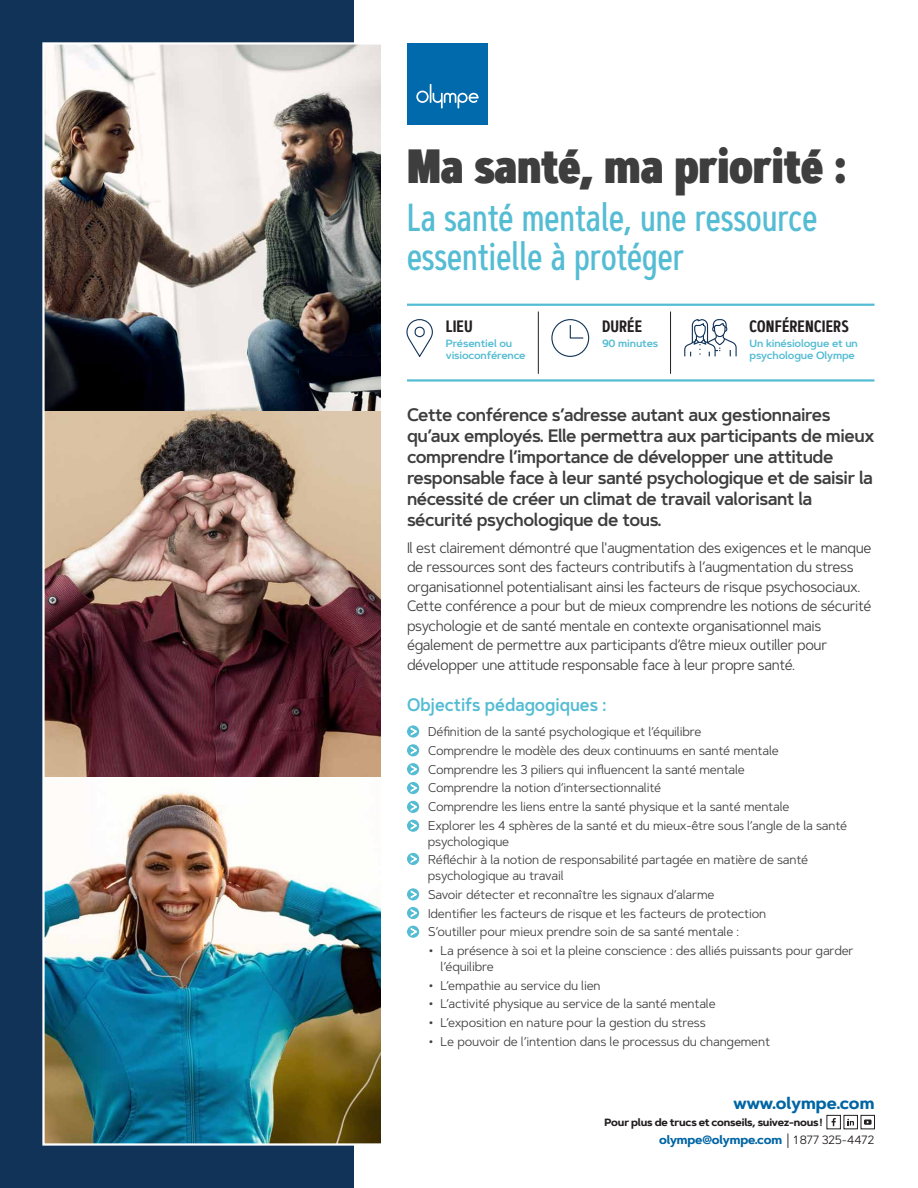
<style>
.page{position:relative;width:918px;height:1188px;background:#fff}
.page>*{position:absolute;margin:0;border:0;box-sizing:border-box;transform-origin:0 0}
.t1{font:900 48px "Artegra Sans Condensed";color:#3e3e3f;scale:.94 1}
.t2{font:500 39px/39px "Artegra Sans Condensed";color:#54bcd3;scale:.9 1}
.t3{font:600 18px/21px "Artegra Sans";letter-spacing:-.025em;color:#3e3e3f;scale:.95 1}
.t4{font:600 18px "Artegra Sans";color:#54bcd3;scale:.9 1}
.t5{font:600 16.5px "Artegra Sans Condensed";color:#231f20}
.t6{font:700 16.5px "Artegra Sans";color:#0065a4}
.t7{font:15px/19.5px "Artegra Sans";letter-spacing:-.025em;color:#3e3e3f;scale:.94 1}
.t8{font:12.75px/18.8px "Artegra Sans";letter-spacing:-.015em;color:#3e3e3f}
.t9{font:700 12px "Artegra Sans";letter-spacing:-.015em;color:#0065a4}
.t10{font:600 10.5px/12px "Artegra Sans";letter-spacing:-.015em;color:#54bcd3}
.t11{font:700 10.5px "Artegra Sans";letter-spacing:-.015em;color:#231f20}
.s1{font-weight:400;font-size:15px;color:#231f20}
.s2{font-weight:400;color:#231f20}
</style>
<div class="page">
<div style="left:0;top:0;width:353px;height:1188px;background:#113358"></div>
<img style="left:45px;top:45px;width:335px;height:1098px">
<div style="left:42px;top:42px;width:353px;height:1104px;border:2px solid #fff"></div>
<svg style="left:407px;top:725px;width:12px;height:13px"></svg>
<svg style="left:410px;top:726px;width:8px;height:11px"></svg>
<div style="left:407px;top:744px;width:12px;height:12px;background:#54bcd3;border-radius:50%"></div>
<svg style="left:410px;top:745px;width:8px;height:11px"></svg>
<svg style="left:407px;top:763px;width:12px;height:12px"></svg>
<svg style="left:410px;top:764px;width:8px;height:10px"></svg>
<svg style="left:407px;top:782px;width:12px;height:12px"></svg>
<svg style="left:410px;top:783px;width:8px;height:10px"></svg>
<svg style="left:407px;top:801px;width:12px;height:12px"></svg>
<svg style="left:410px;top:802px;width:8px;height:10px"></svg>
<div style="left:407px;top:820px;width:12px;height:12px;background:#54bcd3;border-radius:50%"></div>
<svg style="left:410px;top:821px;width:8px;height:10px"></svg>
<svg style="left:407px;top:853px;width:12px;height:12px"></svg>
<svg style="left:410px;top:854px;width:8px;height:10px"></svg>
<div style="left:407px;top:888px;width:12px;height:12px;background:#54bcd3;border-radius:50%"></div>
<svg style="left:410px;top:889px;width:8px;height:11px"></svg>
<svg style="left:407px;top:907px;width:12px;height:12px"></svg>
<svg style="left:410px;top:908px;width:8px;height:10px"></svg>
<div style="left:407px;top:926px;width:12px;height:12px;background:#54bcd3;border-radius:50%"></div>
<svg style="left:410px;top:927px;width:8px;height:10px"></svg>
<svg style="left:832px;top:1118px;width:4px;height:8px"></svg>
<div style="left:827px;top:1115px;width:14px;height:14px;border:1px solid #231f20"></div>
<svg style="left:864px;top:1119px;width:8px;height:6px"></svg>
<div style="left:861px;top:1115px;width:14px;height:14px;border:1px solid #231f20"></div>
<svg style="left:847px;top:1119px;width:7px;height:6px"></svg>
<div style="left:844px;top:1115px;width:14px;height:14px;border:1px solid #231f20"></div>
<div style="left:407px;top:43px;width:81px;height:81px;background:#006aad"></div>
<svg style="left:416px;top:84px;width:63px;height:24px"></svg>
<div style="left:551px;top:319px;width:38px;height:38px;border:1px solid #113358;border-radius:50%"></div>
<svg style="left:569px;top:324px;width:15px;height:15px"></svg>
<hr style="left:407px;top:379px;width:468px;height:3px;background:#54bcd3">
<hr style="left:407px;top:304px;width:468px;height:2px;background:#54bcd3">
<hr style="left:538px;top:312px;width:1px;height:62px;background:#231f20">
<hr style="left:670px;top:312px;width:1px;height:62px;background:#231f20">
<svg style="left:406px;top:319px;width:27px;height:38px"></svg>
<svg style="left:684px;top:319px;width:53px;height:38px"></svg>
<h1 class="t1" style="left:407px;top:130px;width:470px">Ma santé, ma priorité :</h1>
<h2 class="t2" style="left:407px;top:198px;width:457px">La santé mentale, une ressource essentielle à protéger</h2>
<p class="t5" style="left:446px;top:314px;width:28px">LIEU</p>
<p class="t10" style="left:446px;top:337px;width:81px">Présentiel ou visioconférence</p>
<p class="t5" style="left:602px;top:314px;width:42px">DURÉE</p>
<p class="t10" style="left:602px;top:337px;width:58px">90 minutes</p>
<p class="t5" style="left:750px;top:314px;width:101px">CONFÉRENCIERS</p>
<p class="t10" style="left:750px;top:337px;width:110px">Un kinésiologue et un psychologue Olympe</p>
<p class="t3" style="left:407px;top:404px;width:493px">Cette conférence s’adresse autant aux gestionnaires qu’aux employés. Elle permettra aux participants de mieux comprendre l’importance de développer une attitude responsable face à leur santé psychologique et de saisir la nécessité de créer un climat de travail valorisant la sécurité psychologique de tous.</p>
<p class="t7" style="left:407px;top:537px;width:496px">Il est clairement démontré que l'augmentation des exigences et le manque de ressources sont des facteurs contributifs à l’augmentation du stress organisationnel potentialisant ainsi les facteurs de risque psychosociaux.<br>Cette conférence a pour but de mieux comprendre les notions de sécurité psychologie et de santé mentale en contexte organisationnel mais également de permettre aux participants d’être mieux outiller pour développer une attitude responsable face à leur propre santé.</p>
<h3 class="t4" style="left:407px;top:692px;width:223px">Objectifs pédagogiques :</h3>
<p class="t8" style="left:428px;top:722px;width:421px">Définition de la santé psychologique et l’équilibre<br>Comprendre le modèle des deux continuums en santé mentale Comprendre les 3 piliers qui influencent la santé mentale<br>Comprendre la notion d’intersectionnalité<br>Comprendre les liens entre la santé physique et la santé mentale<br>Explorer les 4 sphères de la santé et du mieux-être sous l’angle de la santé</p>
<p class="t8" style="left:428px;top:831px;width:382px">psychologique<br>Réfléchir à la notion de responsabilité partagée en matière de santé</p>
<p class="t8" style="left:428px;top:866px;width:340px">psychologique au travail<br>Savoir détecter et reconnaître les signaux d’alarme Identifier les facteurs de risque et les facteurs de protection S’outiller pour mieux prendre soin de sa santé mentale :</p>
<p class="t8" style="left:441px;top:942px;width:415px;line-height:15.8px;text-indent:-12px">• La présence à soi et la pleine conscience : des alliés puissants pour garder l’équilibre</p>
<p class="t8" style="left:429px;top:975px;width:173px">• L’empathie au service du lien</p>
<p class="t8" style="left:429px;top:994px;width:288px">• L’activité physique au service de la santé mentale</p>
<p class="t8" style="left:429px;top:1013px;width:278px">• L’exposition en nature pour la gestion du stress</p>
<p class="t8" style="left:429px;top:1032px;width:343px">• Le pouvoir de l’intention dans le processus du changement</p>
<p class="t6" style="left:733px;top:1091px;width:143px">www.olympe.com</p>
<p class="t11" style="left:604px;top:1115px;width:220px">Pour plus de trucs et conseils, suivez-nous!</p>
<p class="t9" style="left:659px;top:1131px;width:217px">olympe@olympe.com <span class="s1">|</span> <span class="s2">1 877 325-4472</span></p>
</div>
